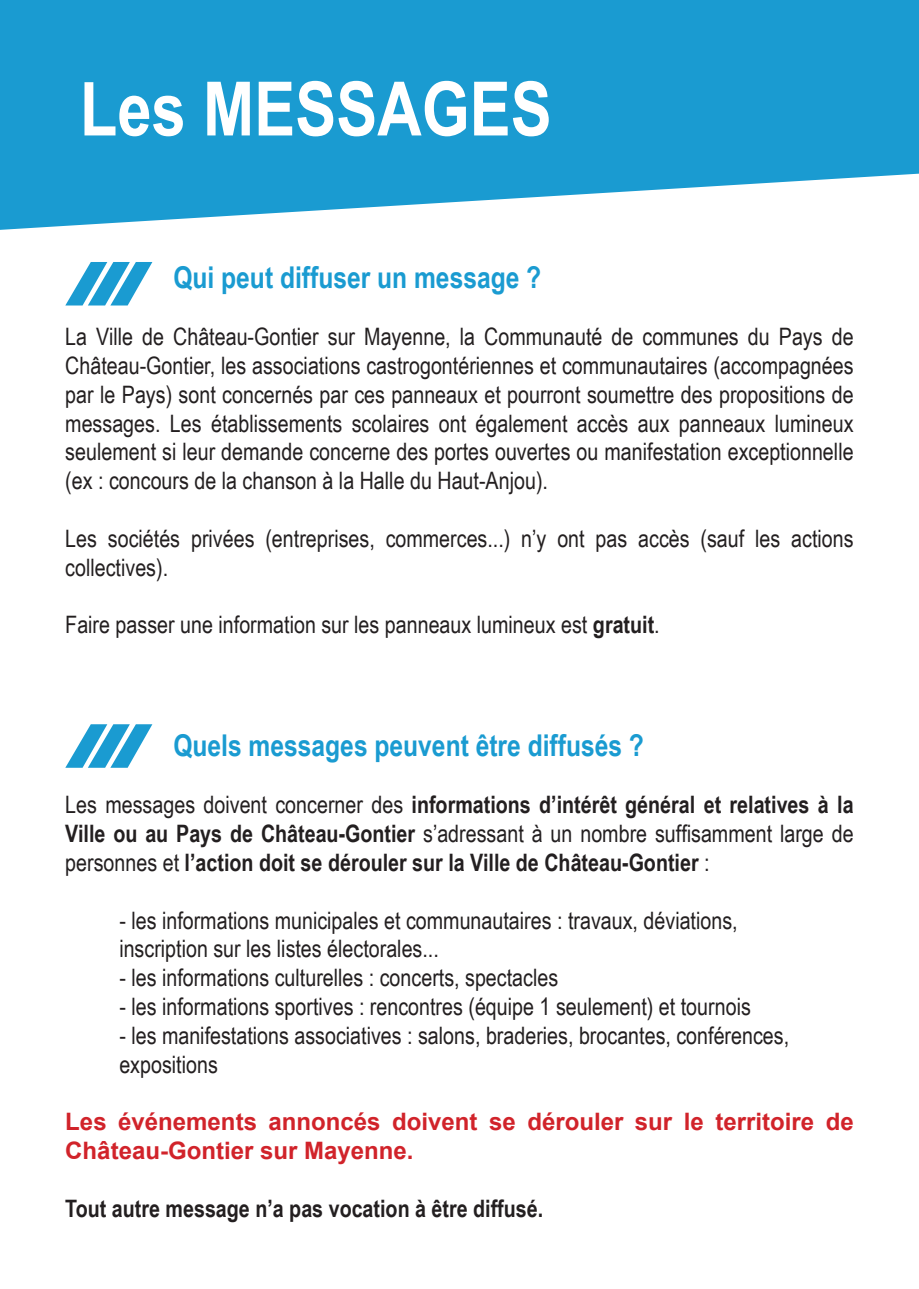
<style>
.page{position:relative;width:919px;height:1289px;background:#fff}
.page>*{position:absolute;margin:0;border:0;box-sizing:border-box;transform-origin:0 0}
.t1{font:700 75px "Arial Narrow";color:#fff}
.t2{font:700 30px "Arial Narrow";color:#1a9bd1}
.t3{font:24px/28.8px "Arial Narrow";color:#231f20}
.t4{font:700 24px/28.8px "Arial Narrow";color:#231f20;text-align:justify}
.t5{font:700 24px/28.8px "Arial";color:#d1232a}
.s1{font-weight:700}
.s2{font-weight:400}
</style>
<div class="page">
<svg style="left:0;top:0;width:918px;height:230px;background:#36a7d6"></svg>
<svg style="left:65px;top:262px;width:87px;height:43px"></svg>
<svg style="left:65px;top:724px;width:87px;height:43px"></svg>
<h1 class="t1" style="left:80px;top:81px;width:473px">Les MESSAGES</h1>
<p class="t2" style="left:173px;top:266px;width:369px">Qui peut diffuser un message ?</p>
<p class="t3" style="left:65px;top:324px;width:789px;text-align:justify">La Ville de Château-Gontier sur Mayenne, la Communauté de communes du Pays de Château-Gontier, les associations castrogontériennes et communautaires (accompagnées par le Pays) sont concernés par ces panneaux et pourront soumettre des propositions de messages. Les établissements scolaires ont également accès aux panneaux lumineux seulement si leur demande concerne des portes ouvertes ou manifestation exceptionnelle (ex : concours de la chanson à la Halle du Haut-Anjou).</p>
<p class="t3" style="left:65px;top:526px;width:789px">Les sociétés privées (entreprises, commerces...) n’y ont pas accès (sauf les actions collectives).</p>
<p class="t3" style="left:65px;top:612px;width:596px">Faire passer une information sur les panneaux lumineux est <span class="s1">gratuit</span>.</p>
<p class="t2" style="left:173px;top:734px;width:472px">Quels messages peuvent être diffusés ?</p>
<p class="t4" style="left:65px;top:792px;width:789px"><span class="s2">Les messages doivent concerner des</span> informations d’intérêt général et relatives à la Ville ou au Pays de Château-Gontier <span class="s2">s’adressant à un nombre suffisamment large de personnes et</span> l’action doit se dérouler sur la Ville de Château-Gontier <span class="s2">:</span></p>
<p class="t3" style="left:119px;top:908px;width:619px">- les informations municipales et communautaires : travaux, déviations, inscription sur les listes électorales...</p>
<p class="t3" style="left:119px;top:965px;width:440px">- les informations culturelles : concerts, spectacles</p>
<p class="t3" style="left:119px;top:994px;width:633px">- les informations sportives : rencontres (équipe 1 seulement) et tournois</p>
<p class="t3" style="left:119px;top:1023px;width:671px">- les manifestations associatives : salons, braderies, brocantes, conférences, expositions</p>
<p class="t5" style="left:65px;top:1109px;width:789px">Les événements annoncés doivent se dérouler sur le territoire de<br>Château-Gontier sur Mayenne.</p>
<p class="t4" style="left:65px;top:1196px;width:479px">Tout autre message n’a pas vocation à être diffusé.</p>
</div>
